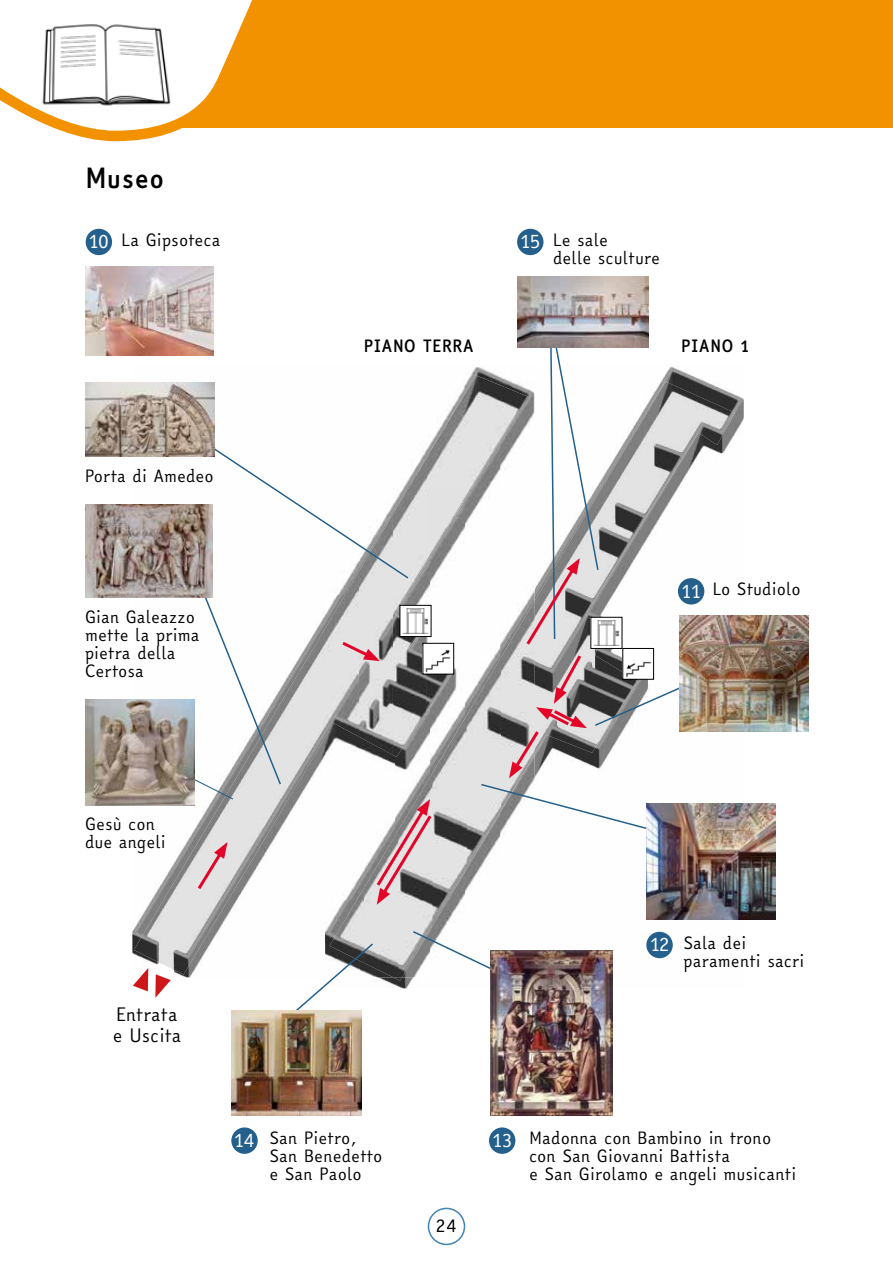
<style>
.page{position:relative;width:893px;height:1263px;background:#fff}
.page>*{position:absolute;margin:0;border:0;box-sizing:border-box;transform-origin:0 0}
.t1{font:700 27px "Easy Reading";color:#000}
.t2{font:18.9px "Easy Reading";letter-spacing:-.075em;color:#fff}
.t3{font:18px/21px "Easy Reading";color:#000}
.t4{font:16.5px/18px "Easy Reading";color:#000}
.t5{font:700 16.5px "Easy Reading";color:#000}
</style>
<div class="page">
<img style="left:134px;top:699px;width:100px;height:275px">
<img style="left:393px;top:381px;width:342px;height:600px">
<img style="left:393px;top:381px;width:33px;height:58px">
<img style="left:471px;top:366px;width:8px;height:9px">
<img style="left:465px;top:490px;width:14px;height:226px">
<img style="left:434px;top:528px;width:31px;height:188px">
<img style="left:500px;top:839px;width:35px;height:91px">
<img style="left:465px;top:869px;width:35px;height:61px">
<img style="left:432px;top:927px;width:33px;height:3px">
<img style="left:325px;top:923px;width:5px;height:19px">
<img style="left:426px;top:375px;width:53px;height:115px">
<img style="left:434px;top:489px;width:37px;height:39px">
<img style="left:434px;top:528px;width:14px;height:35px">
<img style="left:434px;top:674px;width:20px;height:38px">
<img style="left:466px;top:658px;width:35px;height:211px">
<img style="left:432px;top:716px;width:34px;height:211px">
<img style="left:398px;top:905px;width:34px;height:72px">
<img style="left:364px;top:905px;width:34px;height:72px">
<img style="left:330px;top:905px;width:34px;height:37px">
<div style="left:428px;top:1208px;width:37px;height:37px;border:2px solid #4183b2;border-radius:50%"></div>
<div style="left:127px;top:0;width:766px;height:128px;background:#f39200"></div>
<svg style="left:0;top:0;width:252px;height:142px"></svg>
<img style="left:37px;top:21px;width:140px;height:88px">
<div style="left:678px;top:578px;width:26px;height:26px;background:#24608b;border-radius:50%"></div>
<div style="left:86px;top:229px;width:26px;height:26px;background:#24608b;border-radius:50%"></div>
<div style="left:646px;top:932px;width:27px;height:26px;background:#24608b;border-radius:50%"></div>
<svg style="left:133px;top:968px;width:38px;height:30px"></svg>
<div style="left:423px;top:643px;width:31px;height:31px;background:#fff"></div>
<img style="left:434px;top:649px;width:16px;height:18px">
<div style="left:422px;top:643px;width:32px;height:31px;border:1px solid #000"></div>
<div style="left:517px;top:229px;width:26px;height:26px;background:#24608b;border-radius:50%"></div>
<div style="left:489px;top:1127px;width:26px;height:27px;background:#24608b;border-radius:50%"></div>
<div style="left:231px;top:1127px;width:27px;height:27px;background:#24608b;border-radius:50%"></div>
<svg style="left:411px;top:930px;width:127px;height:51px"></svg>
<svg style="left:296px;top:942px;width:79px;height:68px"></svg>
<img style="left:85px;top:267px;width:128px;height:88px">
<img style="left:646px;top:803px;width:129px;height:116px">
<img style="left:231px;top:1010px;width:131px;height:105px">
<img style="left:517px;top:276px;width:132px;height:58px">
<img style="left:490px;top:950px;width:123px;height:165px">
<img style="left:85px;top:383px;width:129px;height:74px">
<svg style="left:171px;top:439px;width:263px;height:466px"></svg>
<img style="left:85px;top:504px;width:128px;height:94px">
<img style="left:85px;top:700px;width:110px;height:105px">
<svg style="left:479px;top:334px;width:222px;height:505px"></svg>
<img style="left:680px;top:616px;width:129px;height:116px">
<h1 class="t1" style="left:85px;top:159px;width:81px">Museo</h1>
<p class="t2" style="left:88px;top:228px;width:23px">10</p>
<p class="t4" style="left:122px;top:231px;width:101px">La Gipsoteca</p>
<p class="t4" style="left:85px;top:467px;width:130px">Porta di Amedeo</p>
<p class="t4" style="left:85px;top:608px;width:116px">Gian Galeazzo mette la prima pietra della<br>Certosa</p>
<p class="t2" style="left:520px;top:228px;width:22px">15</p>
<p class="t4" style="left:553px;top:231px;width:108px">Le sale<br>delle sculture</p>
<p class="t5" style="left:364px;top:334px;width:112px">PIANO TERRA</p>
<p class="t5" style="left:681px;top:334px;width:70px">PIANO 1</p>
<p class="t2" style="left:681px;top:578px;width:22px">11</p>
<p class="t4" style="left:713px;top:580px;width:89px">Lo Studiolo</p>
<p class="t4" style="left:85px;top:815px;width:82px">Gesù con due angeli</p>
<p class="t3" style="left:113px;top:1004px;width:70px">Entrata e Uscita</p>
<p class="t2" style="left:649px;top:931px;width:22px">12</p>
<p class="t4" style="left:683px;top:934px;width:122px">Sala dei paramenti sacri</p>
<p class="t4" style="left:270px;top:1130px;width:114px">San Pietro,<br>San Benedetto e San Paolo</p>
<p class="t2" style="left:234px;top:1127px;width:23px">14</p>
<p class="t2" style="left:492px;top:1127px;width:22px">13</p>
<p class="t3" style="left:435px;top:1215px;width:24px">24</p>
<p class="t4" style="left:529px;top:1130px;width:269px">Madonna con Bambino in trono con San Giovanni Battista<br>e San Girolamo e angeli musicanti</p>
</div>
